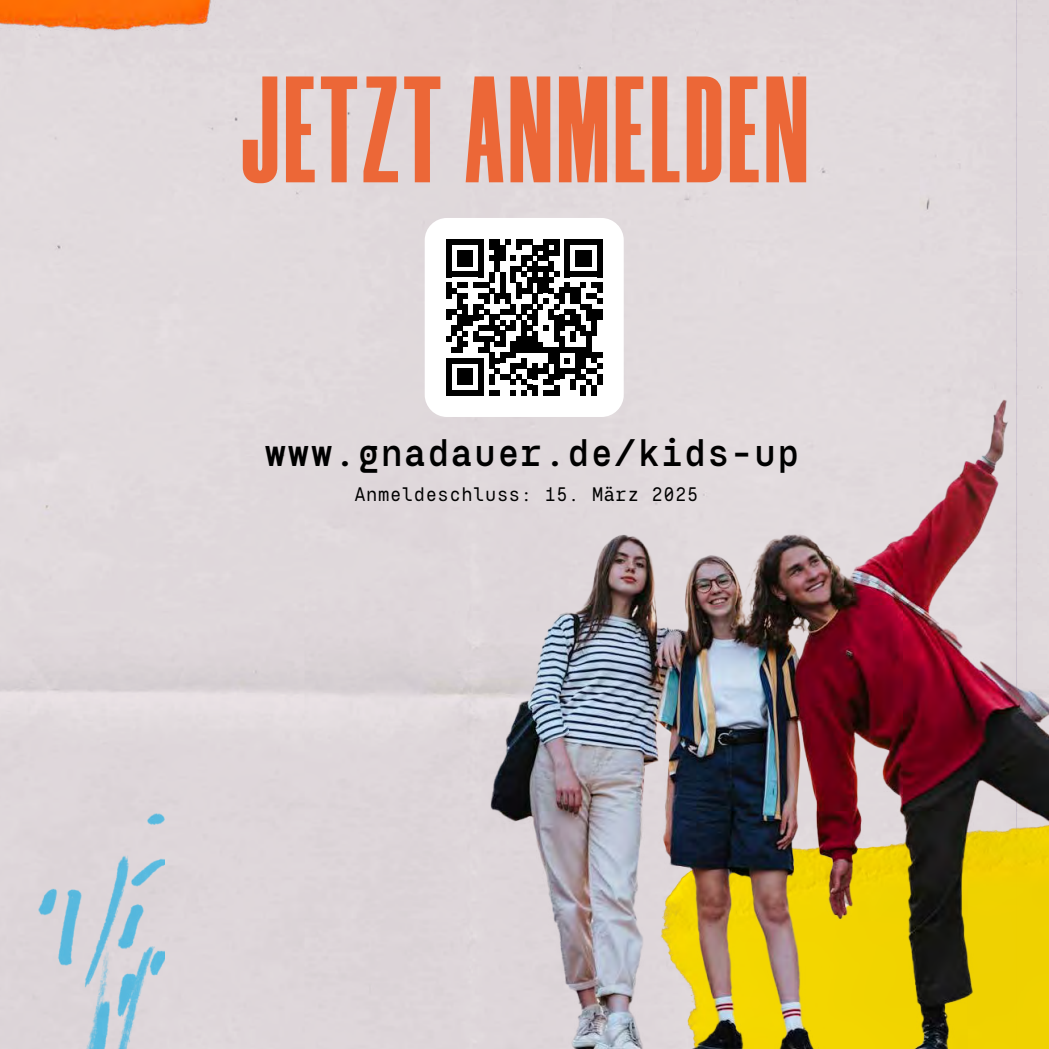
<style>
.page{position:relative;width:1049px;height:1049px;background:#fff}
.page>*{position:absolute;margin:0;border:0;box-sizing:border-box;transform-origin:0 0}
.t1{font:900 151.5px "Morganite";letter-spacing:.035em;color:#ec6737}
.t2{font:600 39.25px "Kiwari Mono";color:#000}
.t3{font:500 20px "Kiwari Mono";color:#000}
</style>
<div class="page">
<div style="left:0;top:0;width:1047px;height:1049px;background:#dfd9db"></div>
<img style="left:0;top:0;width:223px;height:30px">
<div style="left:425px;top:218px;width:199px;height:199px;background:#fff;border-radius:22px"></div>
<svg style="left:446px;top:239px;width:156px;height:156px"></svg>
<div style="left:597px;top:374px;width:5px;height:11px;background:#000"></div>
<img style="left:491px;top:400px;width:558px;height:649px">
<h1 class="t1" style="left:241px;top:51px;width:568px">JETZT ANMELDEN</h1>
<h2 class="t2" style="left:264px;top:430px;width:538px">www.gnadauer.de/kids-up</h2>
<p class="t3" style="left:354px;top:482px;width:346px">Anmeldeschluss: 15. März 2025</p>
</div>
